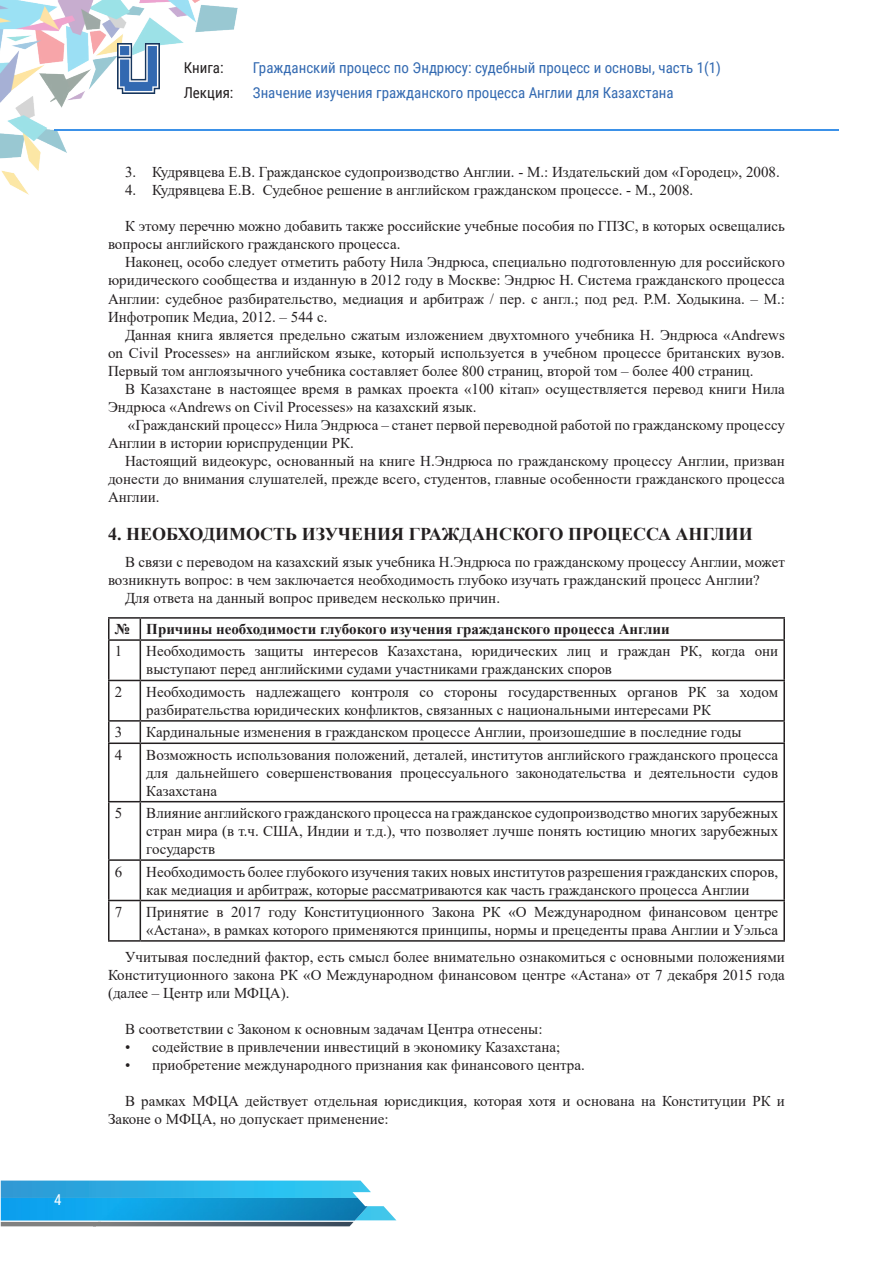
<style>
.page{position:relative;width:893px;height:1263px;background:#fff}
.page>*{position:absolute;margin:0;border:0;box-sizing:border-box;transform-origin:0 0}
.tema{font:700 18px "Times New Roman";color:#231f20}
.t1{font:15px/18px "Times New Roman";color:#231f20}
.t2{font:15px/25.5px "Roboto Condensed";color:#3269b1}
.t3{font:700 15px "Times New Roman";color:#231f20}
.t4{font:15px/25.5px "Roboto Condensed";color:#231f20}
.t5{font:15px "Roboto Condensed";color:#fff}
</style>
<div class="page">
<img style="left:0;top:0;width:238px;height:195px">
<hr style="left:54px;top:129px;width:785px;height:2px;background:#3b91e8">
<img style="left:118px;top:44px;width:41px;height:49px">
<svg style="left:1px;top:1180px;width:395px;height:46px;background:#5bb6d9"></svg>
<img style="left:1px;top:1198px;width:367px;height:22px">
<hr style="left:108px;top:617px;width:32px;height:2px;background:#231f20">
<hr style="left:108px;top:619px;width:2px;height:20px;background:#231f20">
<hr style="left:140px;top:617px;width:645px;height:2px;background:#231f20">
<svg style="left:140px;top:619px;width:1px;height:20px"></svg>
<hr style="left:783px;top:619px;width:2px;height:20px;background:#231f20">
<hr style="left:108px;top:639px;width:32px;height:2px;background:#231f20">
<hr style="left:108px;top:641px;width:2px;height:39px;background:#231f20">
<hr style="left:140px;top:639px;width:645px;height:2px;background:#231f20">
<hr style="left:140px;top:641px;width:1px;height:39px;background:#231f20">
<hr style="left:783px;top:641px;width:2px;height:39px;background:#231f20">
<hr style="left:108px;top:680px;width:32px;height:1px;background:#231f20">
<hr style="left:108px;top:681px;width:2px;height:39px;background:#231f20">
<hr style="left:140px;top:680px;width:645px;height:1px;background:#231f20">
<hr style="left:140px;top:681px;width:1px;height:39px;background:#231f20">
<hr style="left:783px;top:681px;width:2px;height:39px;background:#231f20">
<hr style="left:108px;top:720px;width:32px;height:2px;background:#231f20">
<hr style="left:108px;top:722px;width:2px;height:20px;background:#231f20">
<hr style="left:140px;top:720px;width:645px;height:2px;background:#231f20">
<svg style="left:140px;top:722px;width:1px;height:20px"></svg>
<hr style="left:783px;top:722px;width:2px;height:20px;background:#231f20">
<hr style="left:108px;top:742px;width:32px;height:2px;background:#231f20">
<hr style="left:108px;top:744px;width:2px;height:57px;background:#231f20">
<hr style="left:140px;top:742px;width:645px;height:2px;background:#231f20">
<hr style="left:140px;top:744px;width:1px;height:57px;background:#231f20">
<hr style="left:783px;top:744px;width:2px;height:57px;background:#231f20">
<hr style="left:108px;top:801px;width:32px;height:1px;background:#231f20">
<hr style="left:108px;top:802px;width:2px;height:57px;background:#231f20">
<hr style="left:140px;top:801px;width:645px;height:1px;background:#231f20">
<hr style="left:140px;top:802px;width:1px;height:57px;background:#231f20">
<hr style="left:783px;top:802px;width:2px;height:57px;background:#231f20">
<hr style="left:108px;top:859px;width:32px;height:2px;background:#231f20">
<hr style="left:108px;top:861px;width:2px;height:39px;background:#231f20">
<hr style="left:140px;top:859px;width:645px;height:2px;background:#231f20">
<hr style="left:140px;top:861px;width:1px;height:39px;background:#231f20">
<hr style="left:783px;top:861px;width:2px;height:39px;background:#231f20">
<hr style="left:108px;top:900px;width:32px;height:1px;background:#231f20">
<hr style="left:108px;top:901px;width:2px;height:39px;background:#231f20">
<hr style="left:140px;top:900px;width:645px;height:1px;background:#231f20">
<hr style="left:140px;top:901px;width:1px;height:39px;background:#231f20">
<hr style="left:783px;top:901px;width:2px;height:39px;background:#231f20">
<hr style="left:108px;top:940px;width:32px;height:2px;background:#231f20">
<hr style="left:140px;top:940px;width:645px;height:2px;background:#231f20">
<p class="t5" style="left:54px;top:1189px;width:9px">4</p>
<p class="t4" style="left:184px;top:54px;width:51px">Книга:<br>Лекция:</p>
<p class="t2" style="left:253px;top:54px;width:470px">Гражданский процесс по Эндрюсу: судебный процесс и основы, часть 1(1)<br>Значение изучения гражданского процесса Англии для Казахстана</p>
<p class="t1" style="left:125px;top:163px;width:656px">3. Кудрявцева Е.В. Гражданское судопроизводство Англии. - М.: Издательский дом «Городец», 2008.</p>
<p class="t1" style="left:125px;top:181px;width:570px">4. Кудрявцева Е.В. Судебное решение в английском гражданском процессе. - М., 2008.</p>
<p class="t1" style="left:108px;top:217px;width:678px;text-indent:17px">К этому перечню можно добавить также российские учебные пособия по ГПЗС, в которых освещались вопросы английского гражданского процесса.</p>
<p class="t1" style="left:108px;top:253px;width:678px;text-align:justify;text-indent:17px">Наконец, особо следует отметить работу Нила Эндрюса, специально подготовленную для российского юридического сообщества и изданную в 2012 году в Москве: Эндрюс Н. Система гражданского процесса Англии: судебное разбирательство, медиация и арбитраж / пер. с англ.; под ред. Р.М. Ходыкина. – М.:<br>Инфотропик Медиа, 2012. – 544 с.</p>
<p class="t1" style="left:108px;top:325px;width:678px;text-align:justify;text-indent:17px">Данная книга является предельно сжатым изложением двухтомного учебника Н. Эндрюса «Andrews on Civil Processes» на английском языке, который используется в учебном процессе британских вузов.<br>Первый том англоязычного учебника составляет более 800 страниц, второй том – более 400 страниц.</p>
<p class="t1" style="left:108px;top:379px;width:678px;text-indent:17px">В Казахстане в настоящее время в рамках проекта «100 кітап» осуществляется перевод книги Нила<br>Эндрюса «Andrews on Civil Processes» на казахский язык.</p>
<p class="t1" style="left:108px;top:415px;width:678px;text-indent:20px">«Гражданский процесс» Нила Эндрюса – станет первой переводной работой по гражданскому процессу<br>Англии в истории юриспруденции РК.</p>
<p class="t1" style="left:108px;top:451px;width:678px;text-align:justify;text-indent:17px">Настоящий видеокурс, основанный на книге Н.Эндрюса по гражданскому процессу Англии, призван донести до внимания слушателей, прежде всего, студентов, главные особенности гражданского процесса Англии.</p>
<p class="tema" style="left:108px;top:521px;width:646px">4. НЕОБХОДИМОСТЬ ИЗУЧЕНИЯ ГРАЖДАНСКОГО ПРОЦЕССА АНГЛИИ</p>
<p class="t1" style="left:108px;top:552px;width:678px;text-indent:17px">В связи с переводом на казахский язык учебника Н.Эндрюса по гражданскому процессу Англии, может возникнуть вопрос: в чем заключается необходимость глубоко изучать гражданский процесс Англии?</p>
<p class="t1" style="left:125px;top:588px;width:377px">Для ответа на данный вопрос приведем несколько причин.</p>
<p class="t3" style="left:115px;top:618px;width:17px">№</p>
<p class="t3" style="left:146px;top:618px;width:525px">Причины необходимости глубокого изучения гражданского процесса Англии</p>
<p class="t1" style="left:115px;top:642px;width:9px">1</p>
<p class="t1" style="left:146px;top:642px;width:633px">Необходимость защиты интересов Казахстана, юридических лиц и граждан РК, когда они выступают перед английскими судами участниками гражданских споров</p>
<p class="t1" style="left:115px;top:682px;width:9px">2</p>
<p class="t1" style="left:146px;top:682px;width:633px">Необходимость надлежащего контроля со стороны государственных органов РК за ходом разбирательства юридических конфликтов, связанных с национальными интересами РК</p>
<p class="t1" style="left:115px;top:723px;width:9px">3</p>
<p class="t1" style="left:146px;top:723px;width:597px">Кардинальные изменения в гражданском процессе Англии, произошедшие в последние годы</p>
<p class="t1" style="left:115px;top:745px;width:9px">4</p>
<p class="t1" style="left:146px;top:745px;width:633px;text-align:justify">Возможность использования положений, деталей, институтов английского гражданского процесса для дальнейшего совершенствования процессуального законодательства и деятельности судов Казахстана</p>
<p class="t1" style="left:115px;top:803px;width:9px">5</p>
<p class="t1" style="left:146px;top:803px;width:633px;text-align:justify">Влияние английского гражданского процесса на гражданское судопроизводство многих зарубежных стран мира (в т.ч. США, Индии и т.д.), что позволяет лучше понять юстицию многих зарубежных государств</p>
<p class="t1" style="left:115px;top:862px;width:9px">6</p>
<p class="t1" style="left:146px;top:862px;width:633px">Необходимость более глубокого изучения таких новых институтов разрешения гражданских споров, как медиация и арбитраж, которые рассматриваются как часть гражданского процесса Англии</p>
<p class="t1" style="left:115px;top:902px;width:9px">7</p>
<p class="t1" style="left:146px;top:902px;width:633px">Принятие в 2017 году Конституционного Закона РК «О Международном финансовом центре «Астана», в рамках которого применяются принципы, нормы и прецеденты права Англии и Уэльса</p>
<p class="t1" style="left:108px;top:948px;width:678px;text-align:justify;text-indent:17px">Учитывая последний фактор, есть смысл более внимательно ознакомиться с основными положениями Конституционного закона РК «О Международном финансовом центре «Астана» от 7 декабря 2015 года (далее – Центр или МФЦА).</p>
<p class="t1" style="left:125px;top:1020px;width:419px">В соответствии с Законом к основным задачам Центра отнесены:</p>
<p class="t1" style="left:125px;top:1038px;width:437px">• содействие в привлечении инвестиций в экономику Казахстана;</p>
<p class="t1" style="left:125px;top:1056px;width:461px">• приобретение международного признания как финансового центра.</p>
<p class="t1" style="left:108px;top:1092px;width:678px;text-indent:17px">В рамках МФЦА действует отдельная юрисдикция, которая хотя и основана на Конституции РК и<br>Законе о МФЦА, но допускает применение:</p>
</div>
